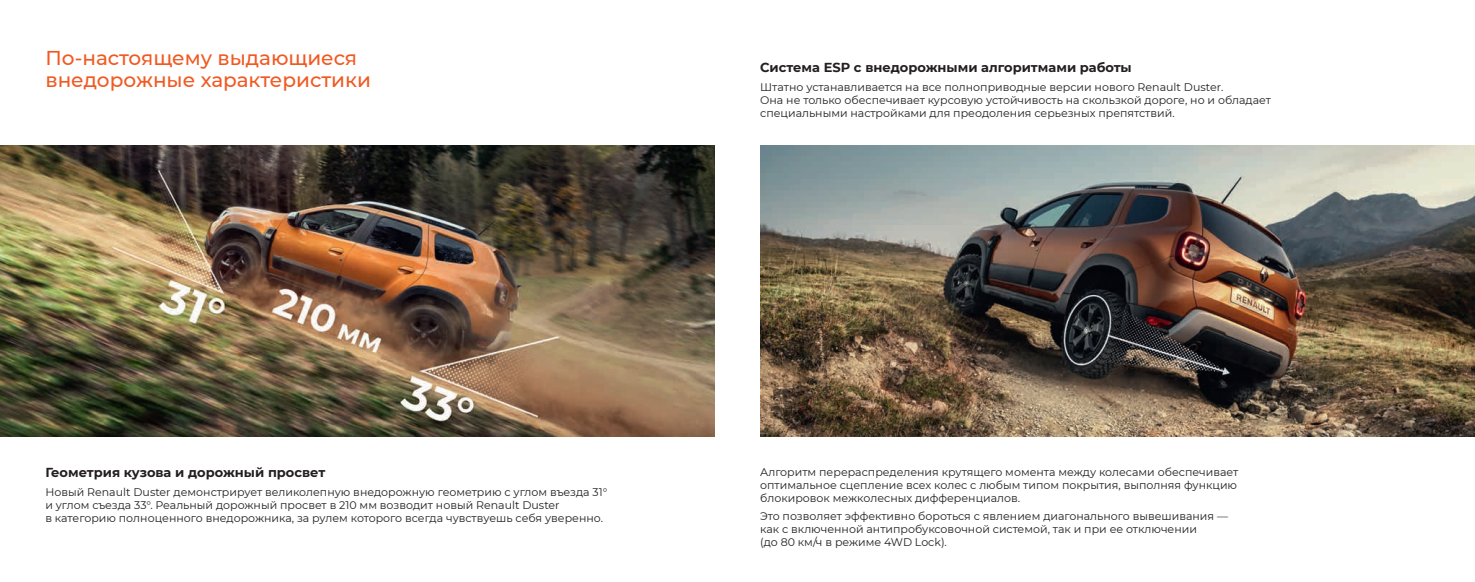
<style>
.page{position:relative;width:1475px;height:582px;background:#fff}
.page>*{position:absolute;margin:0;border:0;box-sizing:border-box;transform-origin:0 0}
.t1{font:500 20px/22px "Montserrat";color:#f15921}
.t2{font:700 13px "Montserrat";color:#231f20}
.t3{font:11px/13px "Montserrat";color:#231f20}
</style>
<div class="page">
<img style="left:0;top:145px;width:714px;height:291px">
<img style="left:760px;top:145px;width:714px;height:291px">
<h1 class="t1" style="left:45px;top:46px;width:327px">По-настоящему выдающиеся внедорожные характеристики</h1>
<p class="t2" style="left:760px;top:58px;width:373px">Система ESP с внедорожными алгоритмами работы</p>
<p class="t3" style="left:760px;top:80px;width:512px">Штатно устанавливается на все полноприводные версии нового Renault Duster.<br>Она не только обеспечивает курсовую устойчивость на скользкой дороге, но и обладает специальными настройками для преодоления серьезных препятствий.</p>
<p class="t2" style="left:45px;top:463px;width:281px">Геометрия кузова и дорожный просвет</p>
<p class="t3" style="left:45px;top:485px;width:563px">Новый Renault Duster демонстрирует великолепную внедорожную геометрию с углом въезда 31° и углом съезда 33°. Реальный дорожный просвет в 210 мм возводит новый Renault Duster<br>в категорию полноценного внедорожника, за рулем которого всегда чувствуешь себя уверенно.</p>
<p class="t3" style="left:760px;top:464px;width:479px;text-align:justify">Алгоритм перераспределения крутящего момента между колесами обеспечивает оптимальное сцепление всех колес с любым типом покрытия, выполняя функцию блокировок межколесных дифференциалов.</p>
<p class="t3" style="left:760px;top:509px;width:469px">Это позволяет эффективно бороться с явлением диагонального вывешивания — как с включенной антипробуксовочной системой, так и при ее отключении<br>(до 80 км/ч в режиме 4WD Lock).</p>
</div>
